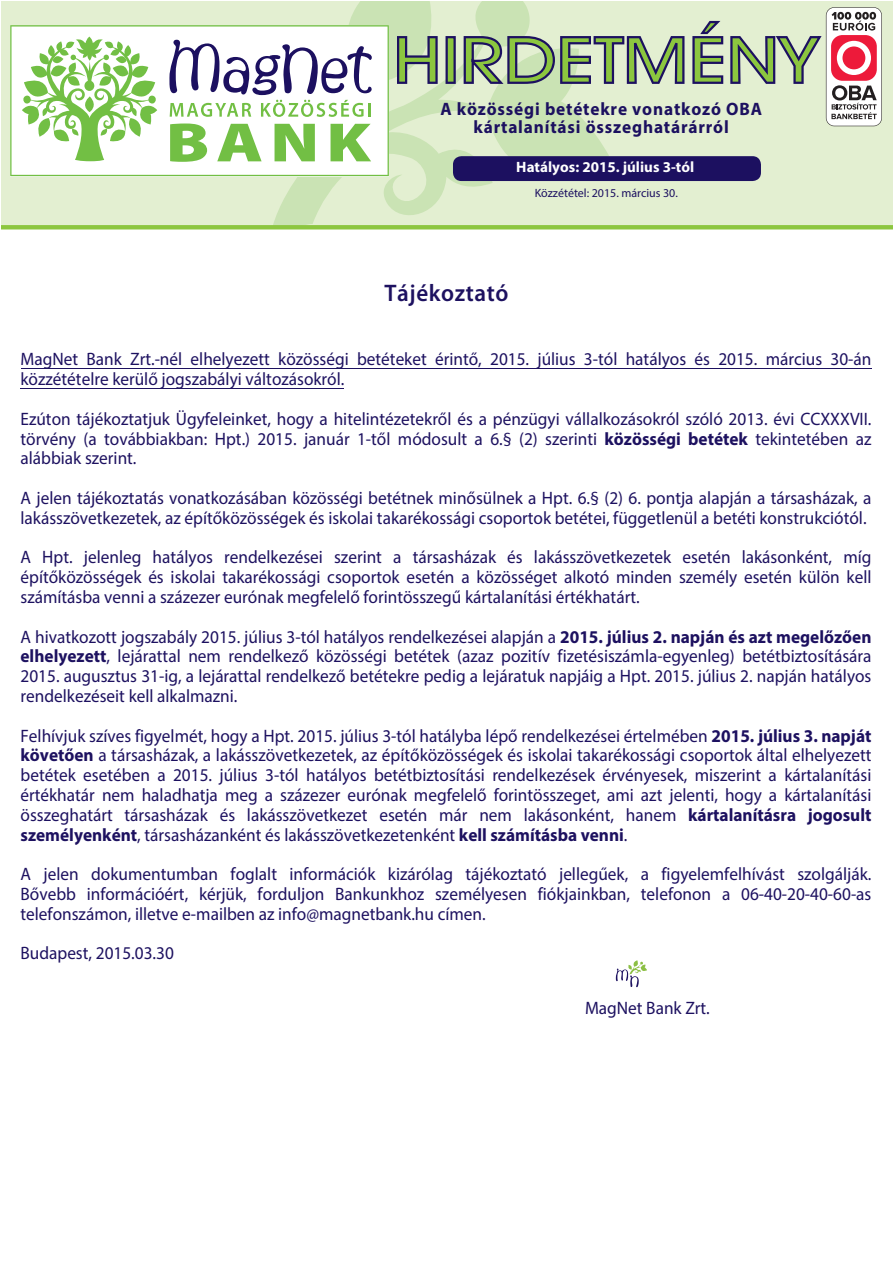
<style>
.page{position:relative;width:893px;height:1263px;background:#fff}
.page>*{position:absolute;margin:0;border:0;box-sizing:border-box;transform-origin:0 0}
.t1{font:600 24px "Myriad Pro";letter-spacing:.025em;color:#1d1160;scale:.96 1}
.t2{font:18px/19.8px "Myriad Pro";color:#1d1160;text-align:justify;scale:.96 1}
.t3{font:700 18px/18.9px "Myriad Pro";letter-spacing:.05em;color:#1c1060;text-align:center;scale:.96 1}
.t4{font:700 15px "Myriad Pro";color:#fff}
.t5{font:12px "Myriad Pro";color:#1c1060}
.s1{font-weight:700}
</style>
<div class="page">
<hr style="left:21px;top:388px;width:323px;height:1px;background:#1d1160">
<hr style="left:21px;top:368px;width:850px;height:1px;background:#1d1160">
<svg style="left:616px;top:960px;width:31px;height:27px"></svg>
<svg style="left:2px;top:1px;width:891px;height:228px;fill:#e3efd1"></svg>
<p class="t3" style="left:440px;top:98px;width:337px">A közösségi betétekre vonatkozó OBA kártalanítási összeghatárárról</p>
<p class="t4" style="left:516px;top:157px;width:179px">Hatályos: 2015. július 3-tól</p>
<p class="t5" style="left:535px;top:186px;width:145px">Közzététel: 2015. március 30.</p>
<h1 class="t1" style="left:385px;top:277px;width:130px">Tájékoztató</h1>
<p class="t2" style="left:21px;top:349px;width:888px">MagNet Bank Zrt.-nél elhelyezett közösségi betéteket érintő, 2015. július 3-tól hatályos és 2015. március 30-án közzétételre kerülő jogszabályi változásokról.</p>
<p class="t2" style="left:21px;top:409px;width:888px">Ezúton tájékoztatjuk Ügyfeleinket, hogy a hitelintézetekről és a pénzügyi vállalkozásokról szóló 2013. évi CCXXXVII. törvény (a továbbiakban: Hpt.) 2015. január 1-től módosult a 6.§ (2) szerinti <span class="s1">közösségi betétek</span> tekintetében az alábbiak szerint.</p>
<p class="t2" style="left:21px;top:488px;width:888px">A jelen tájékoztatás vonatkozásában közösségi betétnek minősülnek a Hpt. 6.§ (2) 6. pontja alapján a társasházak, a lakásszövetkezetek, az építőközösségek és iskolai takarékossági csoportok betétei, függetlenül a betéti konstrukciótól.</p>
<p class="t2" style="left:21px;top:547px;width:888px">A Hpt. jelenleg hatályos rendelkezései szerint a társasházak és lakásszövetkezetek esetén lakásonként, míg építőközösségek és iskolai takarékossági csoportok esetén a közösséget alkotó minden személy esetén külön kell számításba venni a százezer eurónak megfelelő forintösszegű kártalanítási értékhatárt.</p>
<p class="t2" style="left:21px;top:626px;width:888px">A hivatkozott jogszabály 2015. július 3-tól hatályos rendelkezései alapján a <span class="s1">2015. július 2. napján és azt megelőzően elhelyezett</span>, lejárattal nem rendelkező közösségi betétek (azaz pozitív fizetésiszámla-egyenleg) betétbiztosítására 2015. augusztus 31-ig, a lejárattal rendelkező betétekre pedig a lejáratuk napjáig a Hpt. 2015. július 2. napján hatályos rendelkezéseit kell alkalmazni.</p>
<p class="t2" style="left:21px;top:725px;width:888px">Felhívjuk szíves figyelmét, hogy a Hpt. 2015. július 3-tól hatályba lépő rendelkezései értelmében <span class="s1">2015. július 3. napját követően</span> a társasházak, a lakásszövetkezetek, az építőközösségek és iskolai takarékossági csoportok által elhelyezett betétek esetében a 2015. július 3-tól hatályos betétbiztosítási rendelkezések érvényesek, miszerint a kártalanítási értékhatár nem haladhatja meg a százezer eurónak megfelelő forintösszeget, ami azt jelenti, hogy a kártalanítási összeghatárt társasházak és lakásszövetkezet esetén már nem lakásonként, hanem <span class="s1">kártalanításra jogosult személyenként</span>, társasházanként és lakásszövetkezetenként <span class="s1">kell számításba venni</span>.</p>
<p class="t2" style="left:21px;top:864px;width:888px">A jelen dokumentumban foglalt információk kizárólag tájékoztató jellegűek, a figyelemfelhívást szolgálják.<br>Bővebb információért, kérjük, forduljon Bankunkhoz személyesen fiókjainkban, telefonon a 06-40-20-40-60-as telefonszámon, illetve e-mailben az info@magnetbank.hu címen.</p>
<p class="t2" style="left:21px;top:943px;width:161px">Budapest, 2015.03.30</p>
<p class="t2" style="left:585px;top:998px;width:132px">MagNet Bank Zrt.</p>
</div>
